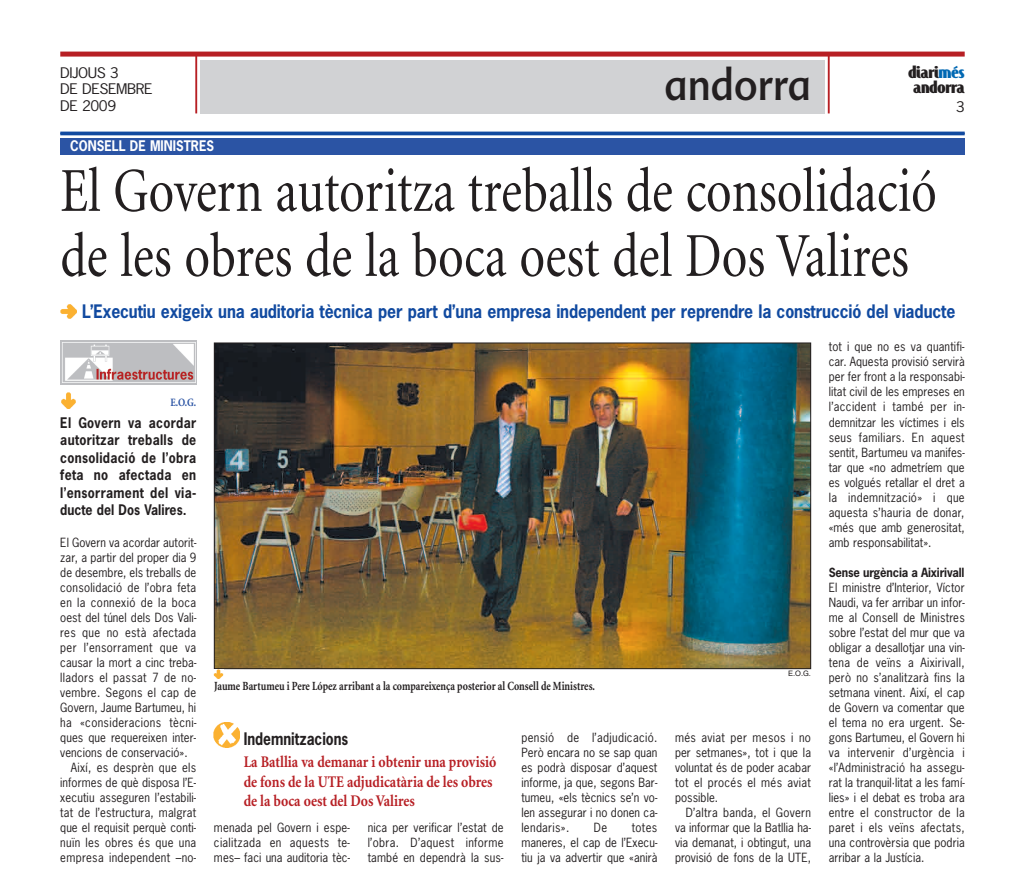
<style>
.page{position:relative;width:1025px;height:878px;background:#fff}
.page>*{position:absolute;margin:0;border:0;box-sizing:border-box;transform-origin:0 0}
.t1{font:62.5px/65px "Minion";color:#231f20;scale:.8 1}
.t2{font:43.75px "Advert";color:#231f20;scale:.9 1}
.t3{font:700 18.75px "Jandoni";letter-spacing:-.02em;color:#231f20;scale:1.12 1}
.t4{font:700 17.5px "News Gothic";letter-spacing:-.005em;color:#114aa0;scale:.9 1}
.t5{font:700 16.25px/19.5px "Minion";color:#b71f24;scale:.85 1}
.t6{font:700 16.25px "News Gothic";color:#231f20;scale:.85 1}
.t7{font:700 13.75px/17.5px "News Gothic";letter-spacing:.025em;color:#231f20;text-align:justify;scale:.9 1}
.t8{font:13.75px/16.5px "News Gothic";letter-spacing:-.03em;color:#231f20;scale:1.12 1}
.t9{font:700 13.75px "News Gothic";color:#fff;scale:.9 1}
.t10{font:700 12.5px "Minion";color:#231f20;scale:.8 1}
.t11{font:11.88px/15px "News Gothic";letter-spacing:.005em;color:#231f20;text-align:justify;scale:.95 1}
.t12{font:11.88px "News Gothic";letter-spacing:.03em;color:#231f20;scale:.95 1}
.t13{font:700 11.88px "News Gothic";letter-spacing:-.015em;color:#231f20;scale:.95 1}
.t14{font:11.88px "News Gothic";letter-spacing:.025em;color:#231f20;scale:.95 1}
.t15{font:700 11.25px "Minion";color:#2b54a4;scale:.85 1}
.t16{font:7.5px "Helvetica";color:#231f20}
.s1{color:#0168b3}
</style>
<div class="page">
<hr style="left:827px;top:54px;width:2px;height:59px;background:#b71f24">
<div style="left:60px;top:52px;width:904px;height:5px;background:#b71f24"></div>
<hr style="left:195px;top:54px;width:2px;height:59px;background:#b71f24">
<div style="left:201px;top:60px;width:623px;height:53px;background:#d1d2d4"></div>
<img style="left:60px;top:341px;width:136px;height:43px">
<hr style="left:60px;top:132px;width:904px;height:2px;background:#114aa0">
<img style="left:60px;top:304px;width:16px;height:15px">
<img style="left:61px;top:392px;width:15px;height:16px">
<img style="left:216px;top:344px;width:592px;height:323px">
<svg style="left:214px;top:669px;width:9px;height:9px"></svg>
<img style="left:214px;top:722px;width:25px;height:25px">
<div style="left:60px;top:138px;width:904px;height:17px;background:#2b54a4"></div>
<hr style="left:60px;top:133px;width:904px;height:2px;background:#114aa0">
<p class="t8" style="left:60px;top:65px;width:84px">DIJOUS 3<br>DE DESEMBRE<br>DE 2009</p>
<p class="t9" style="left:70px;top:138px;width:161px">CONSELL DE MINISTRES</p>
<h2 class="t2" style="left:664px;top:59px;width:164px">andorra</h2>
<h3 class="t3" style="left:907px;top:61px;width:52px">diari<span class="s1">més</span></h3>
<h3 class="t3" style="left:912px;top:76px;width:47px">andorra</h3>
<p class="t8" style="left:955px;top:99px;width:9px">3</p>
<h1 class="t1" style="left:60px;top:163px;width:1096px">El Govern autoritza treballs de consolidació de les obres de la boca oest del Dos Valires</h1>
<h3 class="t4" style="left:82px;top:301px;width:971px">L’Executiu exigeix una auditoria tècnica per part d’una empresa independent per reprendre la construcció del viaducte</h3>
<p class="t15" style="left:170px;top:398px;width:32px">E.O.G.</p>
<p class="t7" style="left:60px;top:414px;width:152px">El Govern va acordar autoritzar treballs de consolidació de l’obra feta no afectada en l’ensorrament del via&shy;ducte del Dos Valires.</p>
<p class="t11" style="left:60px;top:535px;width:145px">El Govern va acordar autorit-</p>
<p class="t11" style="left:60px;top:550px;width:145px">zar, a partir del proper dia 9</p>
<p class="t11" style="left:60px;top:565px;width:145px">de desembre, els treballs de</p>
<p class="t11" style="left:60px;top:580px;width:144px">consolidació de l’obra feta</p>
<p class="t12" style="left:60px;top:595px;width:144px">en la connexió de la boca</p>
<p class="t11" style="left:60px;top:610px;width:145px">oest del túnel dels Dos Vali-</p>
<p class="t12" style="left:60px;top:625px;width:145px">res que no està afectada</p>
<p class="t12" style="left:60px;top:640px;width:144px">per l’ensorrament que va</p>
<p class="t11" style="left:60px;top:655px;width:145px">causar la mort a cinc treba-</p>
<p class="t12" style="left:60px;top:670px;width:144px">lladors el passat 7 de no-</p>
<p class="t11" style="left:60px;top:685px;width:144px">vembre. Segons el cap de</p>
<p class="t11" style="left:60px;top:700px;width:144px">Govern, Jaume Bartumeu, hi</p>
<p class="t12" style="left:60px;top:715px;width:145px">ha «consideracions tècni-</p>
<p class="t11" style="left:60px;top:730px;width:144px">ques que requereixen inter-</p>
<p class="t11" style="left:60px;top:745px;width:136px">vencions de conservació».</p>
<p class="t14" style="left:71px;top:760px;width:133px">Així, es desprèn que els</p>
<p class="t11" style="left:60px;top:775px;width:144px">informes de què disposa l’E-</p>
<p class="t11" style="left:60px;top:790px;width:144px">xecutiu asseguren l’estabili-</p>
<p class="t11" style="left:60px;top:805px;width:144px">tat de l’estructura, malgrat</p>
<p class="t11" style="left:60px;top:820px;width:144px">que el requisit perquè conti-</p>
<p class="t12" style="left:60px;top:835px;width:144px">nuïn les obres és que una</p>
<p class="t12" style="left:60px;top:850px;width:145px">empresa independent –no-</p>
<p class="t10" style="left:214px;top:681px;width:477px">Jaume Bartumeu i Pere López arribant a la compareixença posterior al Consell de Ministres.</p>
<h3 class="t6" style="left:244px;top:730px;width:124px">Indemnitzacions</h3>
<h3 class="t5" style="left:244px;top:753px;width:299px">La Batllia va demanar i obtenir una provisió de fons de la UTE adjudicatària de les obres de la boca oest del Dos Valires</h3>
<p class="t11" style="left:214px;top:820px;width:145px">menada pel Govern i espe&shy;cialitzada en aquests te&shy;mes– faci una auditoria tèc-</p>
<p class="t11" style="left:367px;top:820px;width:144px">nica per verificar l’estat de l’obra. D’aquest informe també en dependrà la sus-</p>
<p class="t11" style="left:521px;top:730px;width:145px">pensió de l’adjudicació.<br>Però encara no se sap quan es podrà disposar d’aquest informe, ja que, segons Bar&shy;tumeu, «els tècnics se’n vo&shy;len assegurar i no donen ca&shy;lendaris».</p>
<p class="t11" style="left:593px;top:820px;width:15px">De</p>
<p class="t11" style="left:521px;top:820px;width:145px;text-indent:110px">totes maneres, el cap de l’Execu&shy;tiu ja va advertir que «anirà</p>
<p class="t16" style="left:787px;top:670px;width:24px">E.O.G.</p>
<p class="t11" style="left:674px;top:730px;width:144px">més aviat per mesos i no per setmanes», tot i que la voluntat és de poder acabar tot el procés el més aviat possible.</p>
<p class="t11" style="left:674px;top:805px;width:145px;text-indent:11px">D’altra banda, el Govern va informar que la Batllia ha&shy;via demanat, i obtingut, una provisió de fons de la UTE,</p>
<p class="t11" style="left:828px;top:340px;width:145px">tot i que no es va quantifi&shy;car. Aquesta provisió servirà per fer front a la responsabi&shy;litat civil de les empreses en l’accident i també per in&shy;demnitzar les víctimes i els seus familiars. En aquest sentit, Bartumeu va manifes&shy;tar que «no admetríem que es volgués retallar el dret a la indemnització» i que aquesta s’hauria de donar, «més que amb generositat, amb responsabilitat».</p>
<p class="t13" style="left:828px;top:565px;width:144px">Sense urgència a Aixirivall</p>
<p class="t11" style="left:828px;top:580px;width:145px">El ministre d’Interior, Víctor Naudi, va fer arribar un infor&shy;me al Consell de Ministres sobre l’estat del mur que va obligar a desallotjar una vin&shy;tena de veïns a Aixirivall, però no s’analitzarà fins la setmana vinent. Així, el cap de Govern va comentar que el tema no era urgent. Se&shy;gons Bartumeu, el Govern hi va intervenir d’urgència i «l’Administració ha assegu&shy;rat la tranquil·litat a les famí&shy;lies» i el debat es troba ara entre el constructor de la paret i els veïns afectats, una controvèrsia que podria arribar a la Justícia.</p>
</div>
